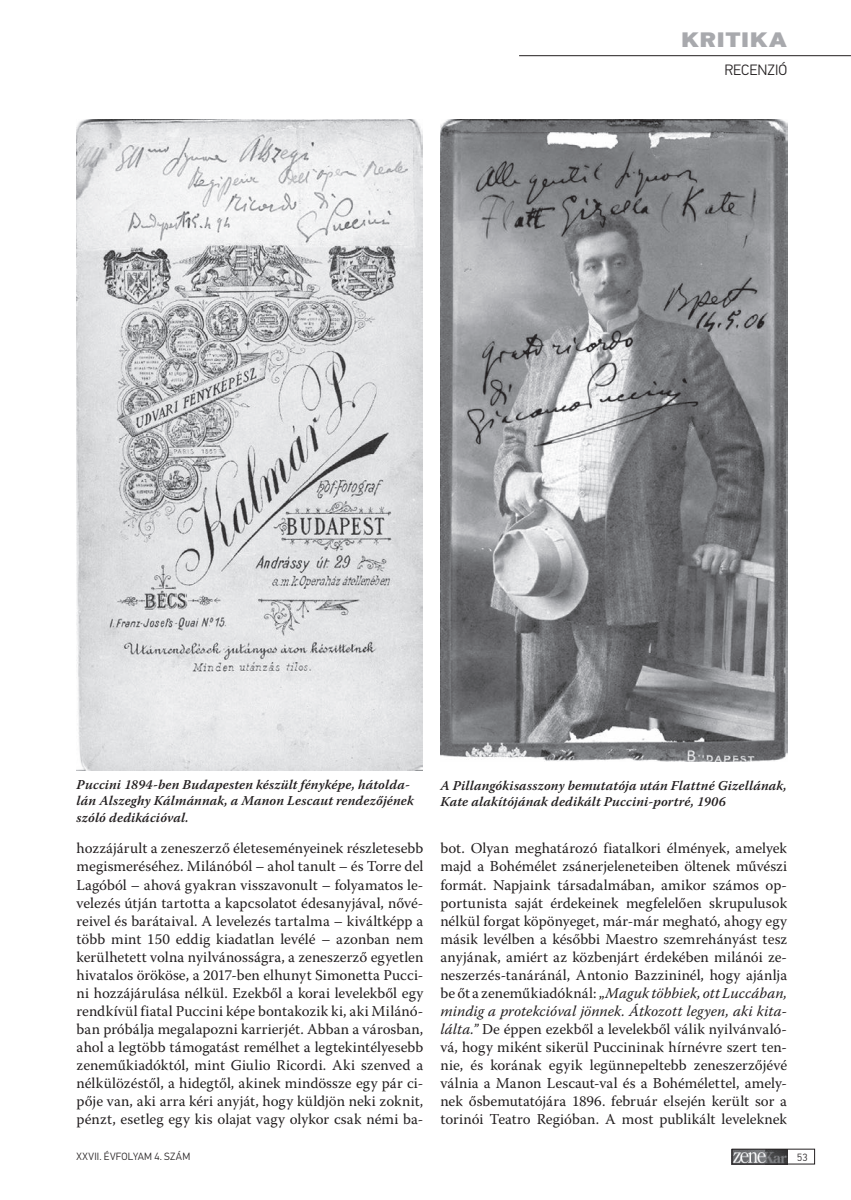
<style>
.page{position:relative;width:851px;height:1200px;background:#fff}
.page>*{position:absolute;margin:0;border:0;box-sizing:border-box;transform-origin:0 0}
.t1{font:900 21px "Din Text Pro";letter-spacing:.01em;color:#a8a9ad;scale:1.2 1}
.t2{font:15px/18px "Warnock Pro";letter-spacing:.005em;color:#231f20;text-align:justify}
.t3{font:300 15px "Din Text Pro";color:#231f20}
.t4{font:italic 600 13.5px/16.5px "Warnock Pro";letter-spacing:.015em;color:#231f20}
.t5{font:300 10.5px "Din Text Pro";letter-spacing:.025em;color:#231f20}
.s1{font-style:italic}
</style>
<div class="page">
<hr style="left:519px;top:55px;width:331px;height:1px;background:#231f20">
<img style="left:733px;top:1150px;width:54px;height:11px">
<div style="left:731px;top:1148px;width:83px;height:15px;border:1px solid #231f20"></div>
<img style="left:77px;top:120px;width:346px;height:650px">
<img style="left:441px;top:120px;width:346px;height:641px">
<h1 class="t1" style="left:681px;top:26px;width:90px">kritika</h1>
<p class="t3" style="left:724px;top:61px;width:64px">RECENZIÓ</p>
<p class="t4" style="left:77px;top:775px;width:338px">Puccini 1894-ben Budapesten készült fényképe, hátolda&shy;lán Alszeghy Kálmánnak, a Manon Lescaut rendezőjének szóló dedikációval.</p>
<p class="t4" style="left:440px;top:776px;width:348px">A Pillangókisasszony bemutatója után Flattné Gizellának,<br>Kate alakítójának dedikált Puccini-portré, 1906</p>
<p class="t2" style="left:77px;top:839px;width:348px">hozzájárult a zeneszerző életeseményeinek részletesebb megismeréséhez. Milánóból – ahol tanult – és Torre del Lagóból – ahová gyakran visszavonult – folyamatos le&shy;velezés útján tartotta a kapcsolatot édesanyjával, nővé&shy;reivel és barátaival. A levelezés tartalma – kiváltképp a több mint 150 eddig kiadatlan levélé – azonban nem kerülhetett volna nyilvánosságra, a zeneszerző egyetlen hivatalos örököse, a 2017-ben elhunyt Simonetta Pucci&shy;ni hozzájárulása nélkül. Ezekből a korai levelekből egy rendkívül fiatal Puccini képe bontakozik ki, aki Milánó&shy;ban próbálja megalapozni karrierjét. Abban a városban, ahol a legtöbb támogatást remélhet a legtekintélyesebb zeneműkiadóktól, mint Giulio Ricordi. Aki szenved a nélkülözéstől, a hidegtől, akinek mindössze egy pár ci&shy;pője van, aki arra kéri anyját, hogy küldjön neki zoknit, pénzt, esetleg egy kis olajat vagy olykor csak némi ba-</p>
<p class="t2" style="left:440px;top:839px;width:348px">bot. Olyan meghatározó fiatalkori élmények, amelyek majd a Bohémélet zsánerjeleneteiben öltenek művészi formát. Napjaink társadalmában, amikor számos op&shy;portunista saját érdekeinek megfelelően skrupulusok nélkül forgat köpönyeget, már-már megható, ahogy egy másik levélben a későbbi Maestro szemrehányást tesz anyjának, amiért az közbenjárt érdekében milánói ze&shy;neszerzés-tanáránál, Antonio Bazzininél, hogy ajánlja be őt a zeneműkiadóknál: „<span class="s1">Maguk többiek, ott Luccában, mindig a protekcióval jönnek. Átkozott legyen, aki kita&shy;lálta.”</span> De éppen ezekből a levelekből válik nyilvánvaló&shy;vá, hogy miként sikerül Puccininak hírnévre szert ten&shy;nie, és korának egyik legünnepeltebb zeneszerzőjévé válnia a Manon Lescaut-val és a Bohémélettel, amely&shy;nek ősbemutatójára 1896. február elsején került sor a torinói Teatro Regióban. A most publikált leveleknek</p>
<p class="t5" style="left:77px;top:1149px;width:115px">XXVII . ÉVFOLYAM 4. SZÁM</p>
<p class="t5" style="left:797px;top:1150px;width:12px">53</p>
</div>
